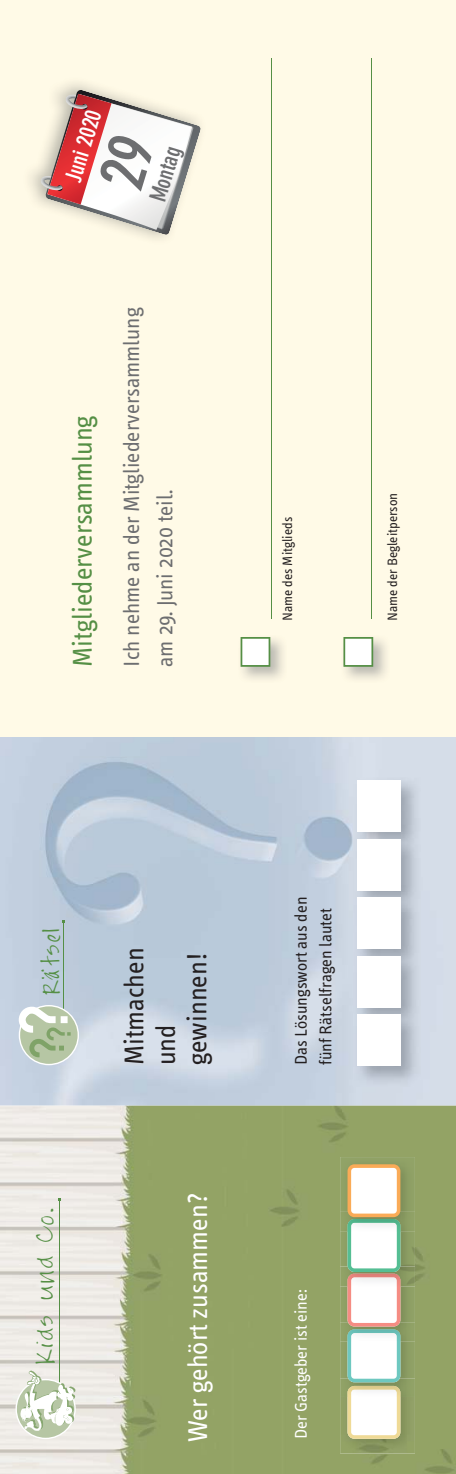
<style>
.page{position:relative;width:456px;height:1474px;background:#fff}
.page>*{position:absolute;margin:0;border:0;box-sizing:border-box;transform-origin:0 0}
.t1{font:28px/31.5px "Info Text";color:#231f20}
.t2{font:28px "Info Text";color:#558f45}
.t3{font:28px "Info Text";color:#fff}
.t4{font:22.75px/33.2px "Info Text";color:#6d6e70}
.t5{font:700 condensed 22.75px "DIN Neuzeit Grotesk";color:#fff}
.t6{font:700 condensed 22.75px "DIN Neuzeit Grotesk";color:#6d6e70}
.t7{font:19.6px "FG Jayne Print";letter-spacing:.1em;color:#558f45}
.t8{font:17.5px/24.5px "Info Text";color:#231f20}
.t9{font:17.5px "Info Text";color:#fff}
.t10{font:14px "Info Text";color:#231f20}
</style>
<div class="page">
<img style="left:0;top:737px;width:456px;height:736px">
<hr style="left:63px;top:921px;width:1px;height:113px;background:#558f45">
<svg style="left:19px;top:1005px;width:60px;height:60px"></svg>
<img style="left:353px;top:777px;width:68px;height:309px">
<div style="left:357px;top:1014px;width:43px;height:52px;background:#fff"></div>
<div style="left:357px;top:956px;width:43px;height:51px;background:#fff"></div>
<div style="left:357px;top:897px;width:43px;height:52px;background:#fff"></div>
<div style="left:357px;top:839px;width:43px;height:51px;background:#fff"></div>
<div style="left:357px;top:780px;width:43px;height:52px;background:#fff"></div>
<hr style="left:59px;top:1199px;width:1px;height:209px;background:#558f45">
<svg style="left:16px;top:1370px;width:60px;height:69px"></svg>
<img style="left:340px;top:1397px;width:75px;height:56px">
<img style="left:340px;top:1341px;width:75px;height:37px">
<img style="left:340px;top:1378px;width:75px;height:19px">
<img style="left:340px;top:1286px;width:75px;height:36px">
<img style="left:340px;top:1322px;width:75px;height:19px">
<img style="left:340px;top:1231px;width:75px;height:35px">
<img style="left:340px;top:1266px;width:75px;height:20px">
<img style="left:340px;top:1157px;width:75px;height:54px">
<img style="left:340px;top:1211px;width:75px;height:20px">
<svg style="left:347px;top:1164px;width:53px;height:274px"></svg>
<div style="left:0;top:0;width:456px;height:737px;background:#fffae7"></div>
<hr style="left:271px;top:58px;width:1px;height:560px;background:#558f45">
<img style="left:240px;top:637px;width:43px;height:42px">
<svg style="left:241px;top:637px;width:29px;height:30px"></svg>
<hr style="left:371px;top:58px;width:1px;height:560px;background:#558f45">
<img style="left:345px;top:637px;width:41px;height:42px">
<svg style="left:343px;top:637px;width:30px;height:30px"></svg>
<svg style="left:40px;top:89px;width:161px;height:146px"></svg>
<p class="t5" style="left:62px;top:178px;width:76px;rotate:-73deg">Juni 2020</p>
<p class="t6" style="left:147px;top:198px;width:58px;rotate:-73deg">Montag</p>
<p class="t2" style="left:72px;top:667px;width:253px;rotate:-90deg">Mitgliederversammlung</p>
<p class="t4" style="left:117px;top:667px;width:360px;rotate:-90deg">Ich nehme an der Mitgliederversammlung am 29. Juni 2020 teil.</p>
<p class="t10" style="left:282px;top:621px;width:106px;rotate:-90deg">Name des Mitglieds</p>
<p class="t10" style="left:387px;top:621px;width:130px;rotate:-90deg">Name der Begleitperson</p>
<p class="t7" style="left:43px;top:993px;width:69px;rotate:-90deg">Rätsel</p>
<p class="t7" style="left:37px;top:1363px;width:158px;rotate:-90deg">Kids und Co.</p>
<p class="t1" style="left:121px;top:1065px;width:119px;rotate:-90deg">Mitmachen und gewinnen!</p>
<p class="t3" style="left:187px;top:1442px;width:252px;rotate:-90deg">Wer gehört zusammen?</p>
<p class="t8" style="left:290px;top:1065px;width:170px;rotate:-90deg">Das Lösungswort aus den fünf Rätselfragen lautet</p>
<p class="t9" style="left:294px;top:1439px;width:151px;rotate:-90deg">Der Gastgeber ist eine:</p>
</div>
